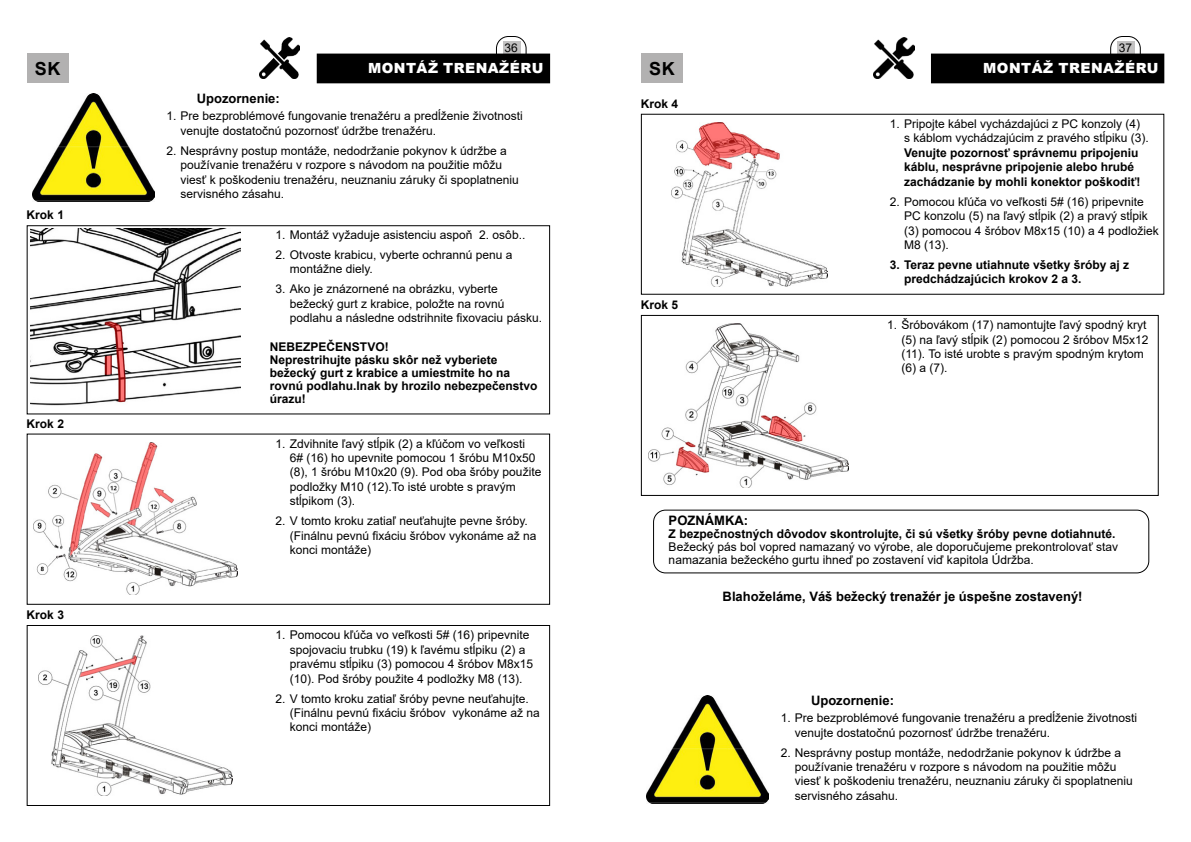
<style>
.page{position:relative;width:1191px;height:842px;background:#fff}
.page>*{position:absolute;margin:0;border:0;box-sizing:border-box;transform-origin:0 0}
.t1{font:700 18px "Arial";color:#000}
.t2{font:900 14px "Arial";letter-spacing:.035em;color:#fff}
.t3{font:700 13px "Arial";color:#000}
.t4{font:12px/14.4px "Arial";color:#000}
.t5{font:700 12px/13px "Arial";color:#000}
</style>
<div class="page">
<div style="left:503px;top:41px;width:17px;height:14px;background:#c3c2c2"></div>
<div style="left:317px;top:54px;width:232px;height:29px;background:#000"></div>
<div style="left:496px;top:36px;width:30px;height:30px;border:1px solid #000;border-radius:12px"></div>
<div style="left:1117px;top:41px;width:17px;height:14px;background:#c3c2c2"></div>
<div style="left:931px;top:54px;width:232px;height:29px;background:#000"></div>
<div style="left:1110px;top:36px;width:30px;height:30px;border:1px solid #000;border-radius:12px"></div>
<img style="left:33px;top:94px;width:122px;height:107px">
<div style="left:27px;top:225px;width:523px;height:189px;border:1px solid #000"></div>
<img style="left:31px;top:229px;width:209px;height:177px">
<div style="left:27px;top:434px;width:523px;height:171px;border:1px solid #000"></div>
<img style="left:33px;top:442px;width:204px;height:152px">
<div style="left:27px;top:625px;width:523px;height:181px;border:1px solid #000"></div>
<img style="left:38px;top:636px;width:194px;height:159px">
<div style="left:27px;top:54px;width:42px;height:29px;background:#b2b1b1"></div>
<img style="left:259px;top:38px;width:41px;height:41px">
<img style="left:671px;top:122px;width:157px;height:164px">
<div style="left:641px;top:315px;width:517px;height:181px;border:1px solid #000"></div>
<img style="left:648px;top:324px;width:200px;height:163px">
<div style="left:653px;top:510px;width:496px;height:63px;border:1px solid #000;border-radius:12px"></div>
<img style="left:647px;top:695px;width:122px;height:108px">
<div style="left:641px;top:54px;width:42px;height:29px;background:#b2b1b1"></div>
<img style="left:873px;top:38px;width:41px;height:41px">
<p class="t4" style="left:504px;top:41px;width:15px">36</p>
<p class="t4" style="left:1118px;top:41px;width:15px">37</p>
<h1 class="t1" style="left:35px;top:56px;width:27px">SK</h1>
<p class="t2" style="left:368px;top:58px;width:177px">MONTÁŽ TRENAŽÉRU</p>
<p class="t5" style="left:27px;top:208px;width:39px">Krok 1</p>
<p class="t5" style="left:27px;top:418px;width:39px">Krok 2</p>
<p class="t5" style="left:27px;top:609px;width:39px">Krok 3</p>
<p class="t3" style="left:197px;top:89px;width:85px">Upozornenie:</p>
<p class="t4" style="left:181px;top:109px;width:344px;text-indent:-14px">1. Pre bezproblémové fungovanie trenažéru a predĺženie životnosti venujte dostatočnú pozornosť údržbe trenažéru.</p>
<p class="t4" style="left:181px;top:143px;width:339px;text-indent:-14px">2. Nesprávny postup montáže, nedodržanie pokynov k údržbe a používanie trenažéru v rozpore s návodom na použitie môžu viesť k poškodeniu trenažéru, neuznaniu záruky či spoplatneniu servisného zásahu.</p>
<p class="t4" style="left:276px;top:227px;width:251px">1. Montáž vyžaduje asistenciu aspoň 2. osôb..</p>
<p class="t4" style="left:290px;top:247px;width:224px;text-indent:-14px">2. Otvoste krabicu, vyberte ochrannú penu a montážne diely.</p>
<p class="t4" style="left:290px;top:282px;width:254px;text-indent:-14px">3. Ako je znázornené na obrázku, vyberte bežecký gurt z krabice, položte na rovnú podlahu a následne odstrihnite fixovaciu pásku.</p>
<p class="t5" style="left:270px;top:340px;width:269px">NEBEZPEČENSTVO!<br>Neprestrihujte pásku skôr než vyberiete bežecký gurt z krabice a umiestmite ho na rovnú podlahu.Inak by hrozilo nebezpečenstvo úrazu!</p>
<p class="t4" style="left:290px;top:436px;width:253px;text-indent:-14px">1. Zdvihnite ľavý stĺpik (2) a kľúčom vo veľkosti 6# (16) ho upevnite pomocou 1 šróbu M10x50 (8), 1 šróbu M10x20 (9). Pod oba šróby použite podložky M10 (12).To isté urobte s pravým stĺpikom (3).</p>
<p class="t4" style="left:290px;top:514px;width:248px;text-indent:-14px">2. V tomto kroku zatiaľ neuťahujte pevne šróby. (Finálnu pevnú fixáciu šróbov vykonáme až na konci montáže)</p>
<p class="t4" style="left:290px;top:628px;width:245px;text-indent:-14px">1. Pomocou kľúča vo veľkosti 5# (16) pripevnite spojovaciu trubku (19) k ľavému stĺpiku (2) a pravému stĺpiku (3) pomocou 4 šróbov M8x15 (10). Pod šróby použite 4 podložky M8 (13).</p>
<p class="t4" style="left:290px;top:691px;width:252px;text-indent:-14px">2. V tomto kroku zatiaľ šróby pevne neuťahujte. (Finálnu pevnú fixáciu šróbov vykonáme až na konci montáže)</p>
<h1 class="t1" style="left:649px;top:56px;width:27px">SK</h1>
<p class="t2" style="left:983px;top:58px;width:177px">MONTÁŽ TRENAŽÉRU</p>
<p class="t5" style="left:641px;top:97px;width:39px">Krok 4</p>
<p class="t5" style="left:641px;top:299px;width:39px">Krok 5</p>
<p class="t4" style="left:904px;top:117px;width:246px;text-indent:-14px">1. Pripojte kábel vycházdajúci z PC konzoly (4) s káblom vychádzajúcim z pravého stĺpiku (3).</p>
<p class="t5" style="left:904px;top:146px;width:238px;line-height:14.4px">Venujte pozornosť správnemu pripojeniu káblu, nesprávne pripojenie alebo hrubé zachádzanie by mohli konektor poškodiť!</p>
<p class="t4" style="left:904px;top:194px;width:256px;text-indent:-14px">2. Pomocou kľúča vo veľkosti 5# (16) pripevnite PC konzolu (5) na ľavý stĺpik (2) a pravý stĺpik (3) pomocou 4 šróbov M8x15 (10) a 4 podložiek M8 (13).</p>
<p class="t5" style="left:904px;top:258px;width:227px;line-height:14.4px;text-indent:-14px">3. Teraz pevne utiahnute všetky šróby aj z predchádzajúcich krokov 2 a 3.</p>
<p class="t4" style="left:901px;top:318px;width:248px;text-indent:-14px">1. Šróbovákom (17) namontujte ľavý spodný kryt (5) na ľavý stĺpik (2) pomocou 2 šróbov M5x12 (11). To isté urobte s pravým spodným krytom (6) a (7).</p>
<p class="t3" style="left:668px;top:511px;width:81px">POZNÁMKA:</p>
<p class="t5" style="left:668px;top:528px;width:448px">Z bezpečnostných dôvodov skontrolujte, či sú všetky šróby pevne dotiahnuté.</p>
<p class="t4" style="left:668px;top:540px;width:451px;line-height:13px">Bežecký pás bol vopred namazaný vo výrobe, ale doporučujeme prekontrolovať stav namazania bežeckého gurtu ihneď po zostavení viď kapitola Údržba.</p>
<p class="t3" style="left:722px;top:587px;width:361px">Blahoželáme, Váš bežecký trenažér je úspešne zostavený!</p>
<p class="t3" style="left:811px;top:691px;width:85px">Upozornenie:</p>
<p class="t4" style="left:795px;top:711px;width:344px;text-indent:-14px">1. Pre bezproblémové fungovanie trenažéru a predĺženie životnosti venujte dostatočnú pozornosť údržbe trenažéru.</p>
<p class="t4" style="left:795px;top:745px;width:339px;text-indent:-14px">2. Nesprávny postup montáže, nedodržanie pokynov k údržbe a používanie trenažéru v rozpore s návodom na použitie môžu viesť k poškodeniu trenažéru, neuznaniu záruky či spoplatneniu servisného zásahu.</p>
</div>
